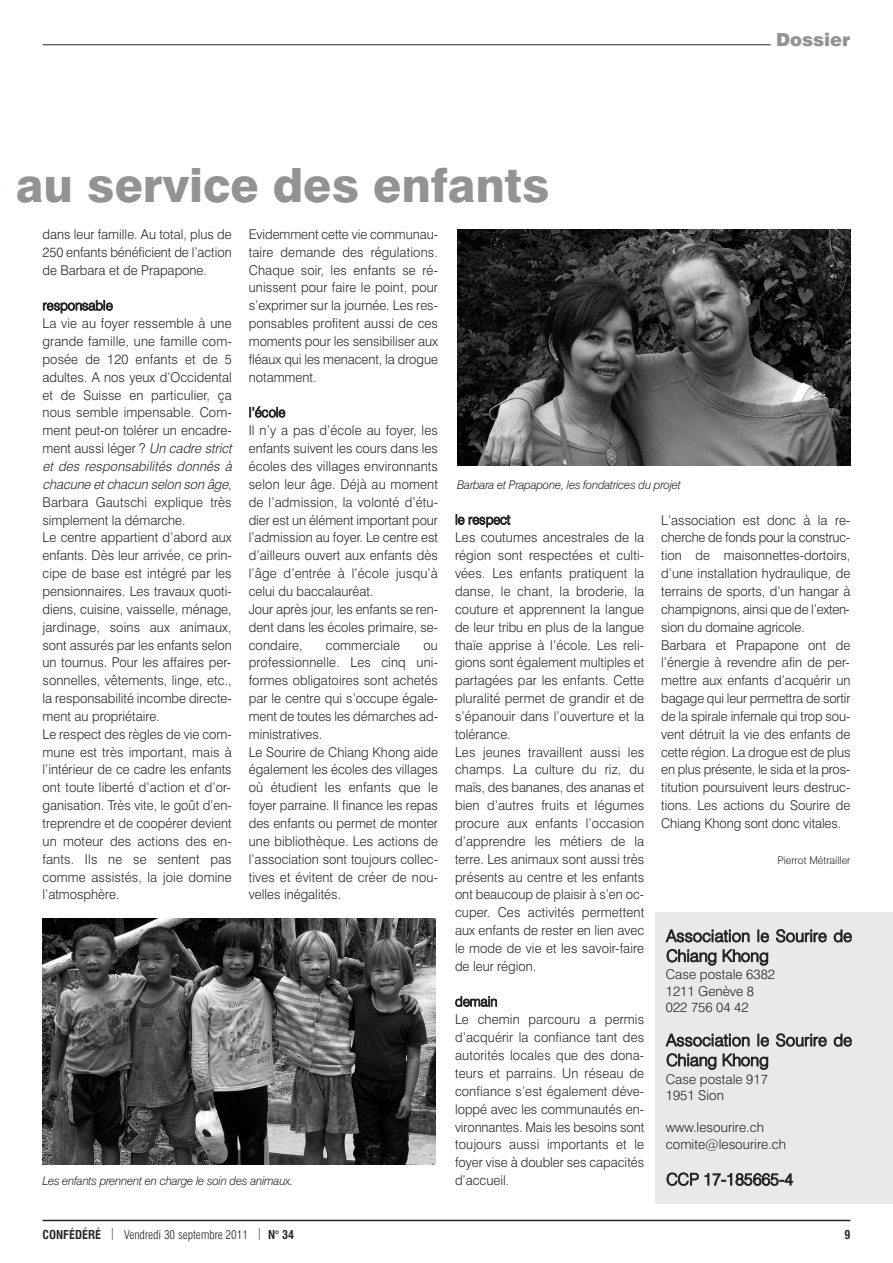
<style>
.page{position:relative;width:893px;height:1263px;background:#fff}
.page>*{position:absolute;margin:0;border:0;box-sizing:border-box;transform-origin:0 0}
.t1{font:800 47.25px "Swiss 721 BT";color:#939393}
.t2{font:900 18px "Swiss 721 BT";color:#939393}
.t3{font:300 16.5px/19.8px "Swiss 721 BT";letter-spacing:.01em;color:#272627}
.t4{font:300 16.5px "Swiss 721 BT";letter-spacing:-.01em;color:#272627}
.t5{font:300 13.5px/17.9px "Swiss 721 BT";color:#272627}
.t6{font:italic 300 12px "Swiss 721 BT";letter-spacing:-.02em;color:#272627}
.t7{font:300 condensed 12px "Swiss 721 BT";color:#272627}
.t8{font:700 condensed 12px "Swiss 721 BT";color:#272627}
.t9{font:300 10.5px "Swiss 721 BT";color:#272627}
.s1{font-style:italic}
.s2{font-weight:700}
</style>
<div class="page">
<hr style="left:43px;top:1220px;width:807px;height:1px;background:#272627">
<hr style="left:43px;top:44px;width:728px;height:1px;background:#272627">
<div style="left:655px;top:912px;width:238px;height:291px;background:#e9e9e9"></div>
<img style="left:457px;top:229px;width:393px;height:236px">
<img style="left:43px;top:918px;width:393px;height:247px">
<h2 class="t2" style="left:776px;top:29px;width:76px">Dossier</h2>
<h1 class="t1" style="left:16px;top:158px;width:535px">au service des enfants</h1>
<p class="t5" style="left:43px;top:225px;width:191px;text-align:justify">dans leur famille. Au total, plus de 250 enfants bénéficient de l’action de Barbara et de Prapapone.</p>
<p class="t5" style="left:43px;top:297px;width:194px">responsable<br>La vie au foyer ressemble à une grande famille, une famille com&shy;posée de 120 enfants et de 5 adultes. A nos yeux d’Occidental et de Suisse en particulier, ça nous semble impensable. Com&shy;ment peut-on tolérer un encadre&shy;ment aussi léger ? <span class="s1">Uncadrestrict et des responsabilités donnés à chacune et chacun selon son âge</span>,<br>Barbara Gautschi explique très simplement la démarche.<br>Le centre appartient d’abord aux enfants. Dès leur arrivée, ce prin&shy;cipe de base est intégré par les pensionnaires. Les travaux quoti&shy;diens, cuisine, vaisselle, ménage, jardinage, soins aux animaux, sont assurés par les enfants selon un tournus. Pour les affaires per&shy;sonnelles, vêtements, linge, etc., la responsabilité incombe directe&shy;ment au propriétaire.<br>Le respect des règles de vie com&shy;mune est très important, mais à l’intérieur de ce cadre les enfants ont toute liberté d’action et d’or&shy;ganisation. Très vite, le goût d’en&shy;treprendre et de coopérer devient un moteur des actions des en&shy;fants. Ils ne se sentent pas comme assistés, la joie domine l’atmosphère.</p>
<p class="t5" style="left:249px;top:225px;width:191px;text-align:justify">Evidemment cette vie communau&shy;taire demande des régulations.<br>Chaque soir, les enfants se ré&shy;unissent pour faire le point, pour s’exprimer sur la journée. Les res&shy;ponsables profitent aussi de ces moments pour les sensibiliser aux fléaux qui les menacent, la drogue notamment.</p>
<p class="t5" style="left:249px;top:403px;width:191px">l’école<br>Il n’y a pas d’école au foyer, les enfants suivent les cours dans les écoles des villages environnants selon leur âge. Déjà au moment de l’admission, la volonté d’étu&shy;dier est un élément important pour l’admission au foyer. Le centre est d’ailleurs ouvert aux enfants dès l’âge d’entrée à l’école jusqu’à celui du baccalauréat.<br>Jour après jour, les enfants se ren&shy;dent dans les écoles primaire, se&shy;condaire,</p>
<p class="t6" style="left:457px;top:478px;width:225px">Barbara et Prapapone, les fondatrices du projet</p>
<p class="t5" style="left:661px;top:511px;width:191px">L’association est donc à la re&shy;cherche de fonds pour la construc&shy;tion de maisonnettes-dortoirs, d’une installation hydraulique, de terrains de sports, d’un hangar à champignons, ainsi que de l’exten&shy;sion du domaine agricole.<br>Barbara et Prapapone ont de l’énergie à revendre afin de per&shy;mettre aux enfants d’acquérir un bagage qui leur permettra de sortir de la spirale infernale qui trop sou&shy;vent détruit la vie des enfants de cette région. La drogue est de plus en plus présente, le sida et la pros&shy;titution poursuivent leurs destruc&shy;tions. Les actions du Sourire de Chiang Khong sont donc vitales.</p>
<p class="t9" style="left:777px;top:854px;width:75px">Pierrot Métrailler</p>
<p class="t5" style="left:455px;top:511px;width:191px">le respect<br>Les coutumes ancestrales de la région sont respectées et culti&shy;vées. Les enfants pratiquent la danse, le chant, la broderie, la couture et apprennent la langue de leur tribu en plus de la langue thaïe apprise à l’école. Les reli&shy;gions sont également multiples et partagées par les enfants. Cette pluralité permet de grandir et de s’épanouir dans l’ouverture et la tolérance.<br>Les jeunes travaillent aussi les champs. La culture du riz, du maïs, des bananes, des ananas et bien d’autres fruits et légumes procure aux enfants l’occasion d’apprendre les métiers de la terre. Les animaux sont aussi très présents au centre et les enfants ont beaucoup de plaisir à s’en oc&shy;cuper. Ces activités permettent aux enfants de rester en lien avec le mode de vie et les savoir-faire de leur région.</p>
<p class="t5" style="left:455px;top:993px;width:191px">demain<br>Le chemin parcouru a permis d’acquérir la confiance tant des autorités locales que des dona&shy;teurs et parrains. Un réseau de confiance s’est également déve&shy;loppé avec les communautés en&shy;vironnantes. Mais les besoins sont toujours aussi importants et le foyer vise à doubler ses capacités d’accueil.</p>
<p class="t5" style="left:326px;top:636px;width:76px">commerciale</p>
<p class="t5" style="left:249px;top:636px;width:191px;text-indent:175px">ou professionnelle. Les cinq uni&shy;formes obligatoires sont achetés par le centre qui s’occupe égale&shy;ment de toutes les démarches ad&shy;ministratives.<br>Le Sourire de Chiang Khong aide également les écoles des villages où étudient les enfants que le foyer parraine. Il finance les repas des enfants ou permet de monter une bibliothèque. Les actions de l’association sont toujours collec&shy;tives et évitent de créer de nou&shy;velles inégalités.</p>
<p class="t3" style="left:666px;top:926px;width:187px">Association le Sourire de<br>Chiang Khong</p>
<p class="t5" style="left:666px;top:966px;width:111px;line-height:16.2px">Case postale 6382<br>1211 Genève 8<br>022 756 04 42</p>
<p class="t3" style="left:666px;top:1030px;width:187px">Association le Sourire de<br>Chiang Khong</p>
<p class="t5" style="left:666px;top:1071px;width:103px;line-height:16.2px">Case postale 917<br>1951 Sion</p>
<p class="t5" style="left:666px;top:1119px;width:122px;line-height:16.2px">www.lesourire.ch comite@lesourire.ch</p>
<p class="t4" style="left:666px;top:1170px;width:128px">CCP 17-185665-4</p>
<p class="t6" style="left:43px;top:1174px;width:252px">Les enfants prennent en charge le soin des animaux.</p>
<p class="t7" style="left:43px;top:1227px;width:253px"><span class="s2">CONFÉDÉRÉ</span> | Vendredi 30 septembre 2011 | <span class="s2">N° 34</span></p>
<p class="t8" style="left:844px;top:1227px;width:7px">9</p>
</div>
